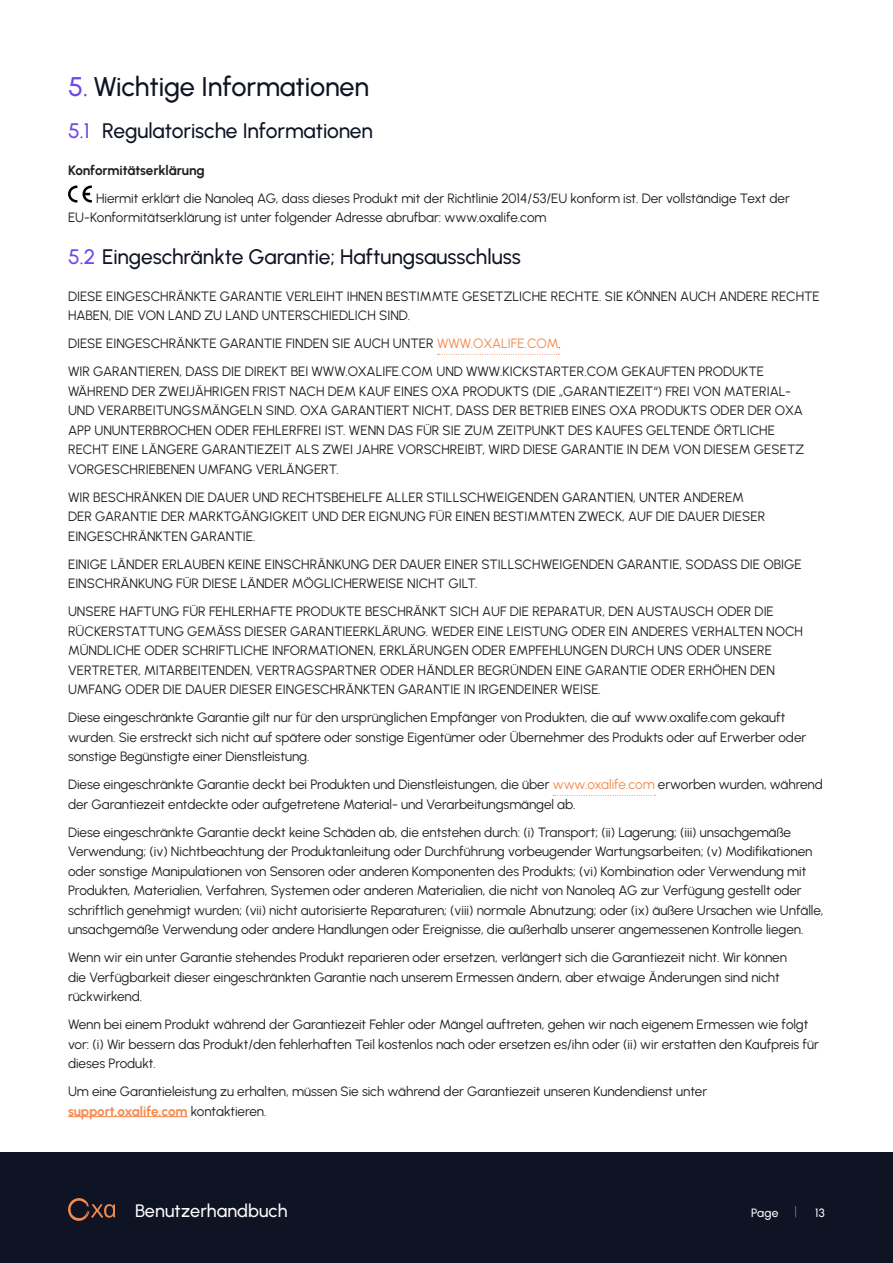
<style>
.page{position:relative;width:893px;height:1263px;background:#fff}
.page>*{position:absolute;margin:0;border:0;box-sizing:border-box;transform-origin:0 0}
.t1{font:500 27px "Urbanist";letter-spacing:-.005em;color:#0f1424}
.t2{font:500 21px "Urbanist";letter-spacing:-.005em;color:#0f1424}
.t3{font:500 18px "Urbanist";letter-spacing:.005em;color:#fff}
._03_Body{font:13.5px/19.5px "Urbanist";letter-spacing:-.005em;color:#231f20}
._03_Body_Bold{font:700 13.5px "Urbanist";letter-spacing:-.01em;color:#231f20}
.t4{font:500 12px "Urbanist";letter-spacing:.015em;color:#fff}
.s1{color:#7148e8}
.s2{color:#f58a4f}
.s3{font-weight:700;color:#f58a4f}
</style>
<div class="page">
<div style="left:0;top:1152px;width:893px;height:111px;background:#0f1424"></div>
<svg style="left:68px;top:1198px;width:47px;height:23px"></svg>
<svg style="left:437px;top:354px;width:122px;height:1px"></svg>
<svg style="left:553px;top:795px;width:102px;height:1px"></svg>
<hr style="left:68px;top:1116px;width:120px;height:1px;background:#f58a4f">
<svg style="left:68px;top:186px;width:24px;height:17px"></svg>
<p class="t1" style="left:68px;top:69px;width:303px"><span class="s1">5.</span> Wichtige Informationen</p>
<p class="t2" style="left:68px;top:117px;width:306px"><span class="s1">5.1</span> Regulatorische Informationen</p>
<p class="_03_Body_Bold" style="left:68px;top:161px;width:138px">Konformitätserklärung</p>
<p class="_03_Body" style="left:68px;top:188px;width:723px;text-indent:28px">Hiermit erklärt die Nanoleq AG, dass dieses Produkt mit der Richtlinie 2014/53/EU konform ist. Der vollständige Text der<br>EU-Konformitätserklärung ist unter folgender Adresse abrufbar: www.oxalife.com</p>
<p class="t2" style="left:68px;top:243px;width:454px"><span class="s1">5.2</span> Eingeschränkte Garantie; Haftungsausschluss</p>
<p class="_03_Body" style="left:68px;top:286px;width:753px">DIESE EINGESCHRÄNKTE GARANTIE VERLEIHT IHNEN BESTIMMTE GESETZLICHE RECHTE. SIE KÖNNEN AUCH ANDERE RECHTE<br>HABEN, DIE VON LAND ZU LAND UNTERSCHIEDLICH SIND.</p>
<p class="_03_Body" style="left:68px;top:333px;width:494px">DIESE EINGESCHRÄNKTE GARANTIE FINDEN SIE AUCH UNTER <span class="s2">WWW.OXALIFE.COM</span>.</p>
<p class="_03_Body" style="left:68px;top:361px;width:738px">WIR GARANTIEREN, DASS DIE DIREKT BEI WWW.OXALIFE.COM UND WWW.KICKSTARTER.COM GEKAUFTEN PRODUKTE WÄHREND DER ZWEIJÄHRIGEN FRIST NACH DEM KAUF EINES OXA PRODUKTS (DIE „GARANTIEZEIT“) FREI VON MATERIAL-UND VERARBEITUNGSMÄNGELN SIND. OXA GARANTIERT NICHT, DASS DER BETRIEB EINES OXA PRODUKTS ODER DER OXA APP UNUNTERBROCHEN ODER FEHLERFREI IST. WENN DAS FÜR SIE ZUM ZEITPUNKT DES KAUFES GELTENDE ÖRTLICHE RECHT EINE LÄNGERE GARANTIEZEIT ALS ZWEI JAHRE VORSCHREIBT, WIRD DIESE GARANTIE IN DEM VON DIESEM GESETZ VORGESCHRIEBENEN UMFANG VERLÄNGERT.</p>
<p class="_03_Body" style="left:68px;top:487px;width:699px">WIR BESCHRÄNKEN DIE DAUER UND RECHTSBEHELFE ALLER STILLSCHWEIGENDEN GARANTIEN, UNTER ANDEREM<br>DER GARANTIE DER MARKTGÄNGIGKEIT UND DER EIGNUNG FÜR EINEN BESTIMMTEN ZWECK, AUF DIE DAUER DIESER<br>EINGESCHRÄNKTEN GARANTIE.</p>
<p class="_03_Body" style="left:68px;top:554px;width:735px">EINIGE LÄNDER ERLAUBEN KEINE EINSCHRÄNKUNG DER DAUER EINER STILLSCHWEIGENDEN GARANTIE, SODASS DIE OBIGE<br>EINSCHRÄNKUNG FÜR DIESE LÄNDER MÖGLICHERWEISE NICHT GILT.</p>
<p class="_03_Body" style="left:68px;top:601px;width:736px">UNSERE HAFTUNG FÜR FEHLERHAFTE PRODUKTE BESCHRÄNKT SICH AUF DIE REPARATUR, DEN AUSTAUSCH ODER DIE RÜCKERSTATTUNG GEMÄSS DIESER GARANTIEERKLÄRUNG. WEDER EINE LEISTUNG ODER EIN ANDERES VERHALTEN NOCH MÜNDLICHE ODER SCHRIFTLICHE INFORMATIONEN, ERKLÄRUNGEN ODER EMPFEHLUNGEN DURCH UNS ODER UNSERE VERTRETER, MITARBEITENDEN, VERTRAGSPARTNER ODER HÄNDLER BEGRÜNDEN EINE GARANTIE ODER ERHÖHEN DEN UMFANG ODER DIE DAUER DIESER EINGESCHRÄNKTEN GARANTIE IN IRGENDEINER WEISE.</p>
<p class="_03_Body" style="left:68px;top:707px;width:740px">Diese eingeschränkte Garantie gilt nur für den ursprünglichen Empfänger von Produkten, die auf www.oxalife.com gekauft wurden. Sie erstreckt sich nicht auf spätere oder sonstige Eigentümer oder Übernehmer des Produkts oder auf Erwerber oder sonstige Begünstigte einer Dienstleistung.</p>
<p class="_03_Body" style="left:68px;top:774px;width:756px">Diese eingeschränkte Garantie deckt bei Produkten und Dienstleistungen, die über <span class="s2">www.oxalife.com</span> erworben wurden, während der Garantiezeit entdeckte oder aufgetretene Material- und Verarbeitungsmängel ab.</p>
<p class="_03_Body" style="left:68px;top:822px;width:757px">Diese eingeschränkte Garantie deckt keine Schäden ab, die entstehen durch: (i) Transport; (ii) Lagerung; (iii) unsachgemäße Verwendung; (iv) Nichtbeachtung der Produktanleitung oder Durchführung vorbeugender Wartungsarbeiten; (v) Modifikationen oder sonstige Manipulationen von Sensoren oder anderen Komponenten des Produkts; (vi) Kombination oder Verwendung mit Produkten, Materialien, Verfahren, Systemen oder anderen Materialien, die nicht von Nanoleq AG zur Verfügung gestellt oder schriftlich genehmigt wurden; (vii) nicht autorisierte Reparaturen; (viii) normale Abnutzung; oder (ix) äußere Ursachen wie Unfälle, unsachgemäße Verwendung oder andere Handlungen oder Ereignisse, die außerhalb unserer angemessenen Kontrolle liegen.</p>
<p class="_03_Body" style="left:68px;top:947px;width:720px">Wenn wir ein unter Garantie stehendes Produkt reparieren oder ersetzen, verlängert sich die Garantiezeit nicht. Wir können die Verfügbarkeit dieser eingeschränkten Garantie nach unserem Ermessen ändern, aber etwaige Änderungen sind nicht rückwirkend.</p>
<p class="_03_Body" style="left:68px;top:1014px;width:752px">Wenn bei einem Produkt während der Garantiezeit Fehler oder Mängel auftreten, gehen wir nach eigenem Ermessen wie folgt vor: (i) Wir bessern das Produkt/den fehlerhaften Teil kostenlos nach oder ersetzen es/ihn oder (ii) wir erstatten den Kaufpreis für dieses Produkt.</p>
<p class="_03_Body" style="left:68px;top:1081px;width:641px">Um eine Garantieleistung zu erhalten, müssen Sie sich während der Garantiezeit unseren Kundendienst unter <span class="s3">support.oxalife.com</span> kontaktieren.</p>
<h3 class="t3" style="left:135px;top:1199px;width:154px">Benutzerhandbuch</h3>
<p class="t4" style="left:751px;top:1205px;width:29px">Page</p>
<p class="t4" style="left:815px;top:1205px;width:11px">13</p>
</div>
